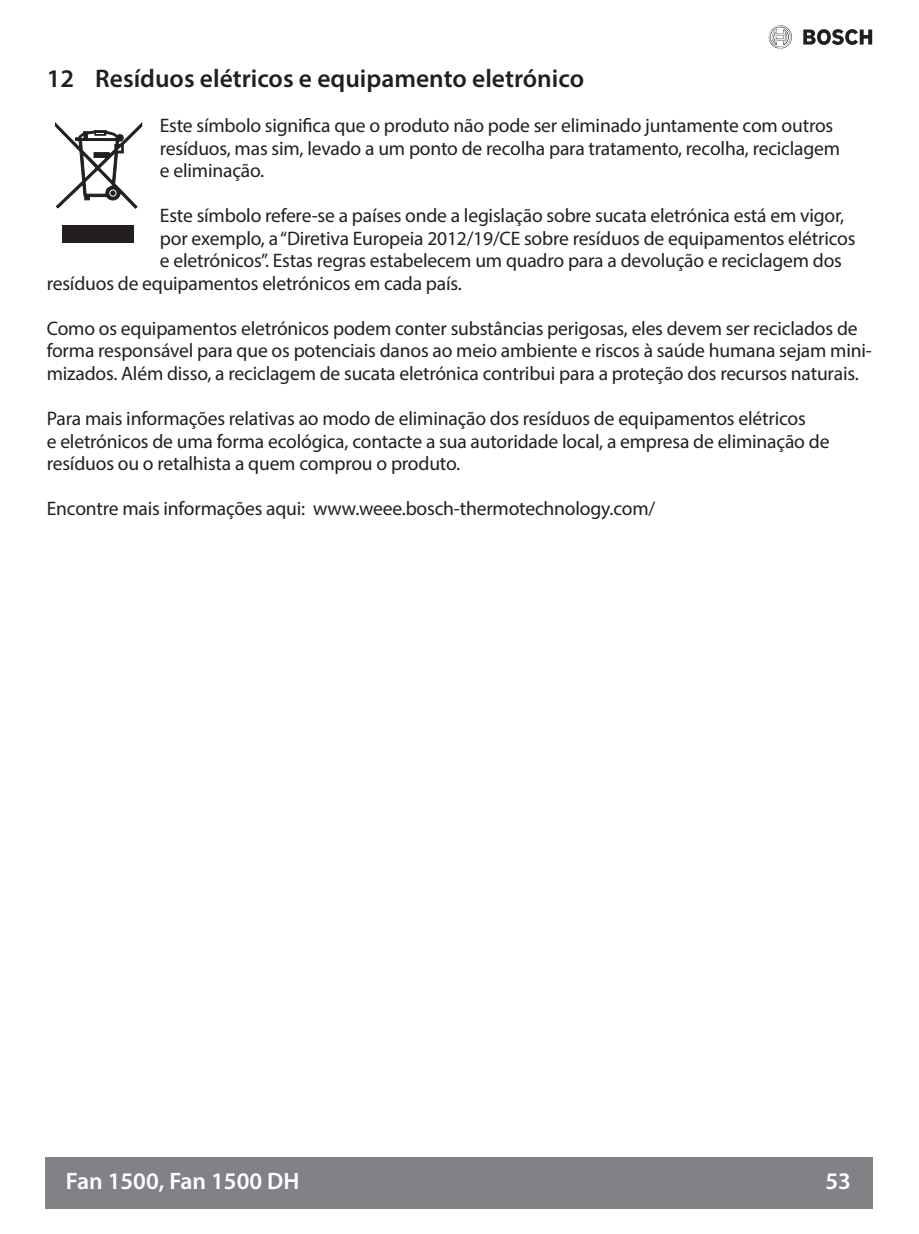
<style>
.page{position:relative;width:919px;height:1234px;background:#fff}
.page>*{position:absolute;margin:0;border:0;box-sizing:border-box;transform-origin:0 0}
.important_text_bold{font:600 25.5px "Myriad Pro";color:#231f20}
.t1{font:600 23.7px "Myriad Pro";color:#fff}
.regular_text{font:19.5px/22.5px "Myriad Pro";letter-spacing:-.01em;color:#231f20}
</style>
<div class="page">
<div style="left:46px;top:1157px;width:827px;height:51px;background:#808285"></div>
<svg style="left:768px;top:26px;width:24px;height:23px"></svg>
<svg style="left:803px;top:29px;width:69px;height:16px"></svg>
<svg style="left:55px;top:122px;width:87px;height:87px"></svg>
<div style="left:109px;top:190px;width:7px;height:6px;border:1px solid #fff;border-radius:50%"></div>
<div style="left:62px;top:225px;width:72px;height:17px;background:#231f20"></div>
<p class="important_text_bold" style="left:47px;top:62px;width:538px">12 Resíduos elétricos e equipamento eletrónico</p>
<p class="regular_text" style="left:160px;top:114px;width:682px">Este símbolo significa que o produto não pode ser eliminado juntamente com outros resíduos, mas sim, levado a um ponto de recolha para tratamento, recolha, reciclagem e eliminação.</p>
<p class="regular_text" style="left:160px;top:204px;width:685px">Este símbolo refere-se a países onde a legislação sobre sucata eletrónica está em vigor,</p>
<p class="regular_text" style="left:160px;top:227px;width:697px">por exemplo, a “Diretiva Europeia 2012/19/CE sobre resíduos de equipamentos elétricos</p>
<p class="regular_text" style="left:160px;top:249px;width:683px">e eletrónicos”. Estas regras estabelecem um quadro para a devolução e reciclagem dos</p>
<p class="regular_text" style="left:47px;top:272px;width:415px">resíduos de equipamentos eletrónicos em cada país.</p>
<p class="regular_text" style="left:47px;top:317px;width:826px">Como os equipamentos eletrónicos podem conter substâncias perigosas, eles devem ser reciclados de forma responsável para que os potenciais danos ao meio ambiente e riscos à saúde humana sejam mini&shy;mizados. Além disso, a reciclagem de sucata eletrónica contribui para a proteção dos recursos naturais.</p>
<p class="regular_text" style="left:47px;top:407px;width:784px">Para mais informações relativas ao modo de eliminação dos resíduos de equipamentos elétricos<br>e eletrónicos de uma forma ecológica, contacte a sua autoridade local, a empresa de eliminação de resíduos ou o retalhista a quem comprou o produto.</p>
<p class="regular_text" style="left:47px;top:497px;width:610px">Encontre mais informações aqui: www.weee.bosch-thermotechnology.com/</p>
<p class="t1" style="left:66px;top:1165px;width:235px">Fan 1500, Fan 1500 DH</p>
<p class="t1" style="left:825px;top:1165px;width:27px">53</p>
</div>
